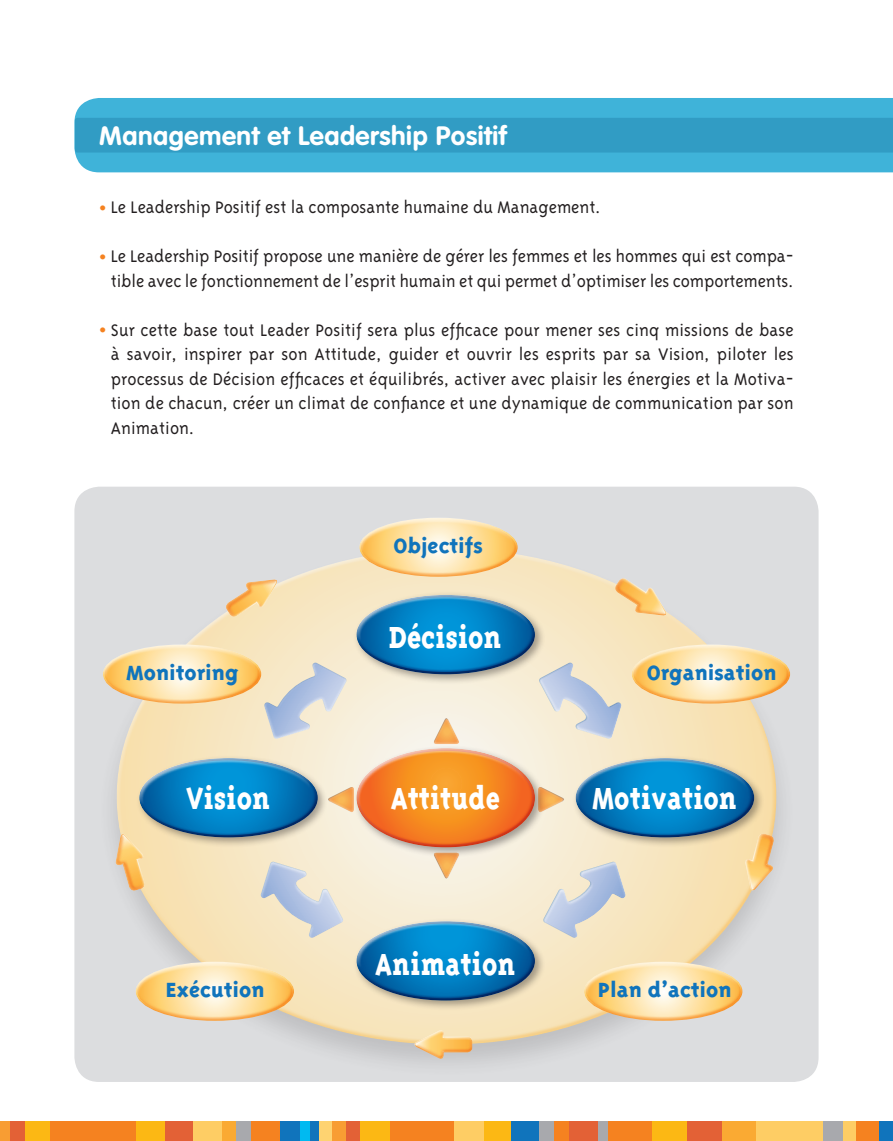
<style>
.page{position:relative;width:893px;height:1141px;background:#fff}
.page>*{position:absolute;margin:0;border:0;box-sizing:border-box;transform-origin:0 0}
.t1{font:800 35px "Triplex Serif";color:#fff;scale:.85 1}
.titre_2{font:700 26.25px "VAG Rounded";letter-spacing:.02em;color:#fff}
.t2{font:800 23.62px "Triplex";color:#1074bc}
.body{font:300 19.25px/24.5px "Triplex";letter-spacing:-.005em;color:#231f20;text-align:right}
.s1{font-weight:700;font-size:22.75px;color:#f58220}
</style>
<div class="page">
<div style="left:77px;top:1121px;width:816px;height:20px;background:#f58220"></div>
<div style="left:136px;top:1121px;width:30px;height:20px;background:#fcb814"></div>
<div style="left:482px;top:1121px;width:30px;height:20px;background:#fcb814"></div>
<div style="left:165px;top:1121px;width:30px;height:20px;background:#e36136"></div>
<div style="left:193px;top:1121px;width:30px;height:20px;background:#fecd64"></div>
<div style="left:454px;top:1121px;width:30px;height:20px;background:#fecd64"></div>
<div style="left:222px;top:1121px;width:15px;height:20px;background:#faaa33"></div>
<div style="left:511px;top:1121px;width:30px;height:20px;background:#1074bc"></div>
<div style="left:236px;top:1121px;width:15px;height:20px;background:#a8a9ad"></div>
<div style="left:280px;top:1121px;width:40px;height:20px;background:#1074bc"></div>
<div style="left:319px;top:1121px;width:15px;height:20px;background:#fed371"></div>
<div style="left:300px;top:1121px;width:10px;height:20px;background:#00baf1"></div>
<div style="left:879px;top:1121px;width:14px;height:20px;background:#1074bc"></div>
<div style="left:332px;top:1121px;width:15px;height:20px;background:#f89d33"></div>
<div style="left:346px;top:1121px;width:15px;height:20px;background:#e36136"></div>
<div style="left:360px;top:1121px;width:29px;height:20px;background:#fcb814"></div>
<div style="left:539px;top:1121px;width:15px;height:20px;background:#a8a9ad"></div>
<div style="left:569px;top:1121px;width:30px;height:20px;background:#e36136"></div>
<div style="left:598px;top:1121px;width:10px;height:20px;background:#a8a9ad"></div>
<div style="left:652px;top:1121px;width:40px;height:20px;background:#fcb814"></div>
<div style="left:687px;top:1121px;width:50px;height:20px;background:#e36136"></div>
<div style="left:722px;top:1121px;width:39px;height:20px;background:#faaa33"></div>
<div style="left:756px;top:1121px;width:100px;height:20px;background:#fecd64"></div>
<div style="left:823px;top:1121px;width:20px;height:20px;background:#a8a9ad"></div>
<div style="left:1px;top:1121px;width:124px;height:20px;background:#f58220"></div>
<div style="left:0;top:1121px;width:25px;height:20px;background:#f89d33"></div>
<div style="left:10px;top:1121px;width:30px;height:20px;background:#e36136"></div>
<div style="left:25px;top:1121px;width:25px;height:20px;background:#fcb814"></div>
<div style="left:74px;top:98px;width:819px;height:74px;background:#3fb3d9"></div>
<div style="left:75px;top:118px;width:818px;height:35px;background:#319cc4"></div>
<div style="left:74px;top:487px;width:745px;height:595px;background:#dcdddf;border-radius:25px"></div>
<div style="left:116px;top:546px;width:636px;height:343px;background:#fff;opacity:.6"></div>
<div style="left:125px;top:654px;width:654px;height:391px;background:#fed371;opacity:.6"></div>
<div style="left:358px;top:516px;width:162px;height:40px;background:#fff;opacity:.75"></div>
<div style="left:358px;top:537px;width:162px;height:40px;background:#f89d33;opacity:.75"></div>
<div style="left:101px;top:642px;width:162px;height:41px;background:#fff;opacity:.75"></div>
<div style="left:101px;top:664px;width:163px;height:40px;background:#f89d33;opacity:.75"></div>
<div style="left:134px;top:960px;width:162px;height:40px;background:#fff;opacity:.75"></div>
<div style="left:134px;top:981px;width:163px;height:40px;background:#f89d33;opacity:.75"></div>
<div style="left:630px;top:642px;width:162px;height:41px;background:#fff;opacity:.75"></div>
<div style="left:630px;top:664px;width:163px;height:40px;background:#f89d33;opacity:.75"></div>
<div style="left:583px;top:960px;width:162px;height:40px;background:#fff;opacity:.75"></div>
<div style="left:583px;top:981px;width:162px;height:40px;background:#f89d33;opacity:.75"></div>
<div style="left:412px;top:1028px;width:61px;height:19px;background:#f7e5bc"></div>
<div style="left:412px;top:1030px;width:61px;height:29px;background:#f89d33;opacity:.75"></div>
<svg style="left:114px;top:827px;width:40px;height:67px"></svg>
<svg style="left:220px;top:567px;width:68px;height:59px"></svg>
<svg style="left:609px;top:569px;width:69px;height:59px"></svg>
<svg style="left:735px;top:830px;width:44px;height:67px"></svg>
<div style="left:353px;top:592px;width:192px;height:93px;background:#231f20;opacity:.4"></div>
<div style="left:355px;top:592px;width:181px;height:55px;background:#fff;opacity:.75"></div>
<div style="left:355px;top:619px;width:181px;height:56px;background:#004f92;opacity:.75"></div>
<div style="left:136px;top:755px;width:192px;height:93px;background:#231f20;opacity:.4"></div>
<div style="left:139px;top:755px;width:180px;height:54px;background:#fff;opacity:.75"></div>
<div style="left:139px;top:782px;width:180px;height:57px;background:#004f92;opacity:.75"></div>
<div style="left:353px;top:918px;width:192px;height:93px;background:#231f20;opacity:.4"></div>
<div style="left:355px;top:918px;width:181px;height:54px;background:#fff;opacity:.75"></div>
<div style="left:355px;top:945px;width:181px;height:57px;background:#004f92;opacity:.75"></div>
<div style="left:572px;top:755px;width:192px;height:93px;background:#231f20;opacity:.4"></div>
<div style="left:574px;top:755px;width:180px;height:54px;background:#fff;opacity:.75"></div>
<div style="left:574px;top:782px;width:180px;height:57px;background:#004f92;opacity:.75"></div>
<svg style="left:249px;top:648px;width:100px;height:110px;background:#e5decf"></svg>
<svg style="left:536px;top:648px;width:101px;height:110px;background:#e5e0d1"></svg>
<svg style="left:245px;top:843px;width:101px;height:110px;background:#e6dfcf"></svg>
<svg style="left:540px;top:843px;width:101px;height:110px;background:#e5dfcf"></svg>
<div style="left:433px;top:716px;width:28px;height:29px;background:#231f20;opacity:.4"></div>
<div style="left:433px;top:852px;width:28px;height:28px;background:#231f20;opacity:.4"></div>
<div style="left:326px;top:786px;width:29px;height:28px;background:#231f20;opacity:.4"></div>
<div style="left:537px;top:786px;width:29px;height:28px;background:#231f20;opacity:.4"></div>
<div style="left:353px;top:745px;width:192px;height:113px;background:#231f20;opacity:.4"></div>
<div style="left:355px;top:745px;width:179px;height:69px;background:#fff;opacity:.75"></div>
<div style="left:356px;top:775px;width:179px;height:73px;background:#e36136;opacity:.75"></div>
<p class="titre_2" style="left:99px;top:120px;width:409px">Management et Leadership Positif</p>
<p class="body" style="left:99px;top:195px;width:503px"><span class="s1">•</span> Le Leadership Positif est la composante humaine du Management.</p>
<p class="body" style="left:99px;top:244px;width:696px"><span class="s1">•</span> Le Leadership Positif propose une manière de gérer les femmes et les hommes qui est compa&shy;tible avec le fonctionnement de l’esprit humain et qui permet d’optimiser les comportements.</p>
<p class="body" style="left:111px;top:318px;width:684px;text-align:justify;text-indent:-12px"><span class="s1">•</span> Sur cette base tout Leader Positif sera plus efficace pour mener ses cinq missions de base à savoir, inspirer par son Attitude, guider et ouvrir les esprits par sa Vision, piloter les processus de Décision efficaces et équilibrés, activer avec plaisir les énergies et la Motiva&shy;tion de chacun, créer un climat de confiance et une dynamique de communication par son Animation.</p>
<p class="t2" style="left:393px;top:532px;width:91px">Objectifs</p>
<p class="t1" style="left:389px;top:617px;width:134px">Décision</p>
<p class="t2" style="left:126px;top:659px;width:114px">Monitoring</p>
<p class="t2" style="left:647px;top:659px;width:131px">Organisation</p>
<p class="t1" style="left:186px;top:778px;width:100px">Vision</p>
<p class="t1" style="left:391px;top:778px;width:130px">Attitude</p>
<p class="t1" style="left:592px;top:778px;width:172px">Motivation</p>
<p class="t1" style="left:375px;top:944px;width:166px">Animation</p>
<p class="t2" style="left:166px;top:976px;width:100px">Exécution</p>
<p class="t2" style="left:598px;top:976px;width:135px">Plan d’action</p>
</div>
